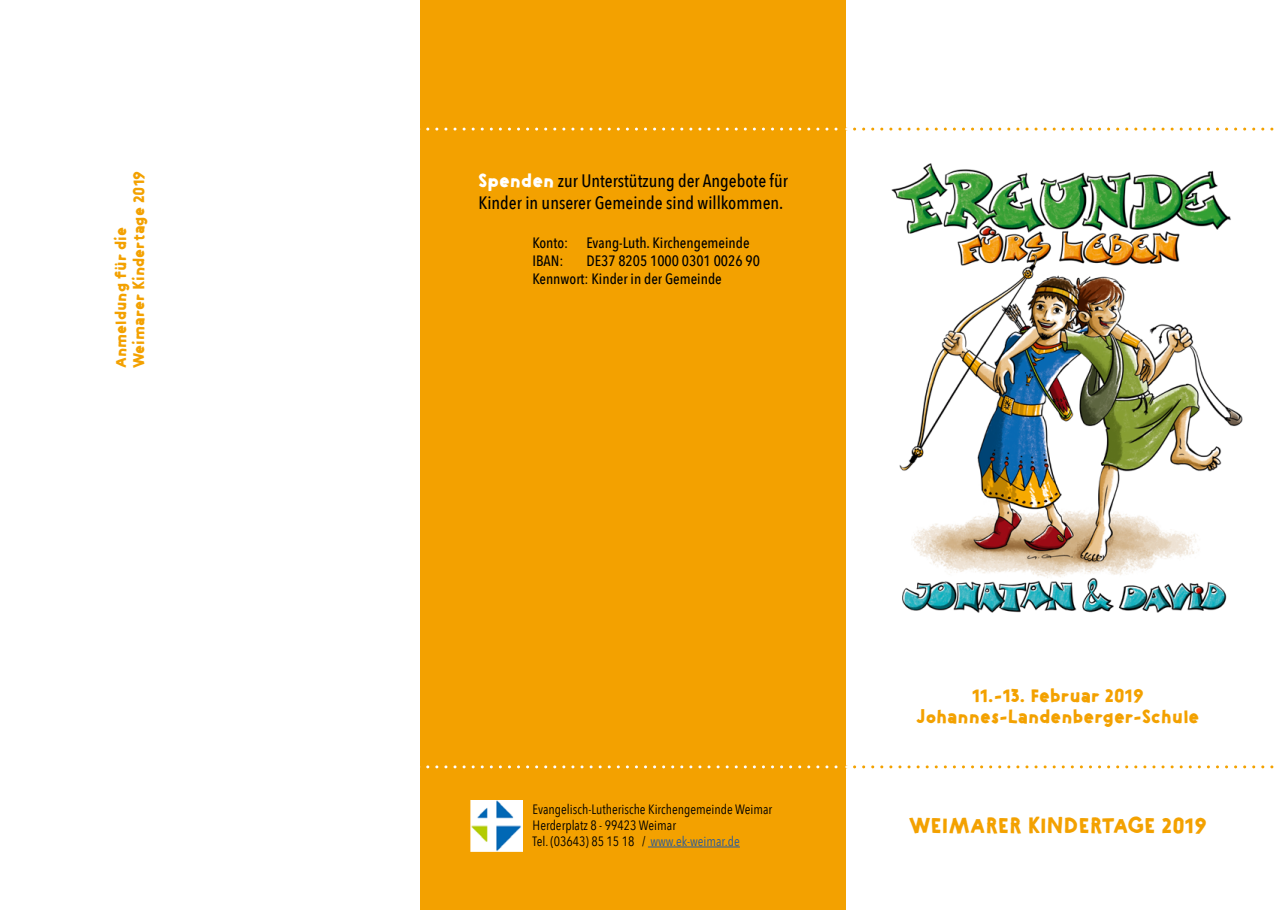
<style>
.page{position:relative;width:1280px;height:910px;background:#fff}
.page>*{position:absolute;margin:0;border:0;box-sizing:border-box;transform-origin:0 0}
.t1{font:900 21px "Riya";color:#f3a100}
.t2{font:500 18px/21.6px "Avenir Next Condensed";color:#000}
.t3{font:900 18px/21.6px "Riya";color:#f3a100;text-align:center}
.t4{font:500 15px/18px "Avenir Next Condensed";color:#000}
.t5{font:900 15px/18px "Riya";color:#f3a100}
.t6{font:13.5px/16.2px "Avenir Next Condensed";color:#000}
.s1{font-family:"Riya";font-weight:900;color:#fff}
.s2{color:#275b9b}
</style>
<div class="page">
<div style="left:421px;top:0;width:859px;height:910px;background:#f3a100"></div>
<div style="left:846px;top:0;width:434px;height:910px;background:#fff"></div>
<img style="left:892px;top:163px;width:351px;height:450px">
<svg style="left:854px;top:765px;width:420px;height:3px"></svg>
<svg style="left:420px;top:765px;width:428px;height:3px"></svg>
<svg style="left:854px;top:128px;width:420px;height:3px"></svg>
<svg style="left:420px;top:128px;width:428px;height:3px"></svg>
<hr style="left:648px;top:847px;width:92px;height:1px;background:#275b9b">
<img style="left:471px;top:800px;width:52px;height:52px">
<p class="t5" style="left:112px;top:368px;width:199px;rotate:-90deg">Anmeldung für die<br>Weimarer Kindertage 2019</p>
<h2 class="t2" style="left:478px;top:170px;width:311px"><span class="s1">Spenden</span> zur Unterstützung der Angebote für<br>Kinder in unserer Gemeinde sind willkommen.</h2>
<p class="t4" style="left:532px;top:234px;width:219px">Konto: Evang-Luth. Kirchengemeinde<br>IBAN:</p>
<p class="t4" style="left:532px;top:252px;width:229px;text-indent:54px">DE37 8205 1000 0301 0026 90<br>Kennwort: Kinder in der Gemeinde</p>
<p class="t6" style="left:533px;top:800px;width:241px">Evangelisch-Lutherische Kirchengemeinde Weimar<br>Herderplatz 8 - 99423 Weimar<br>Tel. (03643) 85 15 18 / <span class="s2">www.ek-weimar.de</span></p>
<h2 class="t3" style="left:916px;top:684px;width:285px">11.-13. Februar 2019<br>Johannes-Landenberger-Schule</h2>
<h1 class="t1" style="left:909px;top:812px;width:299px">WEIMARER KINDERTAGE 2019</h1>
</div>
